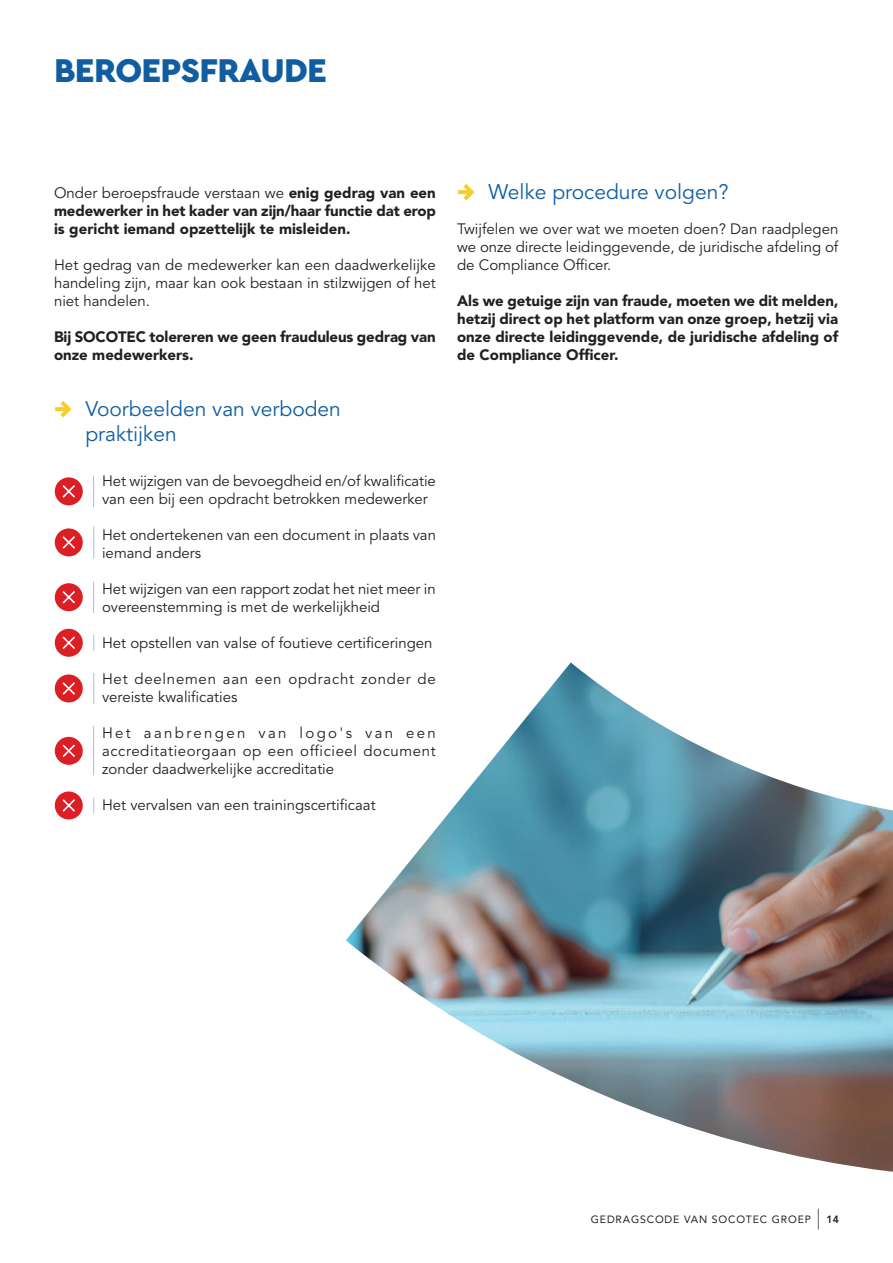
<style>
.page{position:relative;width:893px;height:1263px;background:#fff}
.page>*{position:absolute;margin:0;border:0;box-sizing:border-box;transform-origin:0 0}
.t1{font:900 34.5px "Cera Pro";letter-spacing:-.02em;color:#105ea1}
.t2{font:900 27.3px "Cera Pro";color:#f7cd28}
.t3{font:21px/25.2px "Avenir LT Std";color:#105ea1}
.t4{font:15px/18px "Avenir LT Std";color:#231f20;text-align:justify}
.t5{font:900 15px/18px "Avenir LT Std";color:#231f20;text-align:justify}
.t6{font:15px/18px "Avenir LT Std";letter-spacing:.05em;color:#231f20}
.t7{font:10.5px "Avenir LT Std";letter-spacing:.08em;color:#231f20}
.t8{font:800 10.5px "Avenir LT Std";color:#231f20}
.s1{font-weight:400}
</style>
<div class="page">
<svg style="left:818px;top:1209px;width:1px;height:20px"></svg>
<div style="left:55px;top:477px;width:28px;height:28px;background:#dc1f25;border-radius:50%"></div>
<svg style="left:62px;top:485px;width:13px;height:13px"></svg>
<div style="left:55px;top:528px;width:28px;height:28px;background:#dc1f25;border-radius:50%"></div>
<svg style="left:62px;top:536px;width:13px;height:13px"></svg>
<div style="left:55px;top:583px;width:28px;height:28px;background:#dc1f25;border-radius:50%"></div>
<svg style="left:62px;top:591px;width:13px;height:13px"></svg>
<div style="left:55px;top:629px;width:28px;height:28px;background:#dc1f25;border-radius:50%"></div>
<svg style="left:62px;top:636px;width:13px;height:13px"></svg>
<div style="left:55px;top:674px;width:28px;height:28px;background:#dc1f25;border-radius:50%"></div>
<svg style="left:62px;top:682px;width:13px;height:13px"></svg>
<div style="left:55px;top:791px;width:28px;height:28px;background:#dc1f25;border-radius:50%"></div>
<svg style="left:62px;top:799px;width:13px;height:13px"></svg>
<div style="left:55px;top:737px;width:28px;height:28px;background:#dc1f25;border-radius:50%"></div>
<svg style="left:62px;top:744px;width:13px;height:13px"></svg>
<img style="left:346px;top:662px;width:547px;height:510px">
<hr style="left:93px;top:476px;width:1px;height:31px;background:#afc1cd">
<hr style="left:93px;top:581px;width:1px;height:32px;background:#afc1cd">
<hr style="left:93px;top:673px;width:1px;height:31px;background:#afc1cd">
<hr style="left:93px;top:726px;width:1px;height:49px;background:#afc1cd">
<hr style="left:93px;top:526px;width:1px;height:32px;background:#afc1cd">
<svg style="left:93px;top:635px;width:1px;height:16px"></svg>
<svg style="left:93px;top:797px;width:1px;height:16px"></svg>
<h1 class="t1" style="left:54px;top:47px;width:275px">BEROEPSFRAUDE</h1>
<p class="t5" style="left:54px;top:184px;width:384px"><span class="s1">Onder beroepsfraude verstaan we</span> enig gedrag van een medewerker in het kader van zijn/haar functie dat erop is gericht iemand opzettelijk te misleiden.</p>
<p class="t4" style="left:54px;top:256px;width:383px">Het gedrag van de medewerker kan een daadwerkelijke handeling zijn, maar kan ook bestaan in stilzwijgen of het niet handelen.</p>
<p class="t5" style="left:54px;top:328px;width:383px">Bij SOCOTEC tolereren we geen frauduleus gedrag van onze medewerkers.</p>
<h3 class="t3" style="left:85px;top:397px;width:257px">Voorbeelden van verboden praktijken</h3>
<h2 class="t2" style="left:54px;top:391px;width:19px">→</h2>
<p class="t4" style="left:102px;top:472px;width:335px">Het wijzigen van de bevoegdheid en/of kwalificatie van een bij een opdracht betrokken medewerker</p>
<p class="t4" style="left:102px;top:526px;width:336px">Het ondertekenen van een document in plaats van iemand anders</p>
<p class="t4" style="left:102px;top:580px;width:335px">Het wijzigen van een rapport zodat het niet meer in overeenstemming is met de werkelijkheid</p>
<p class="t4" style="left:102px;top:634px;width:332px">Het opstellen van valse of foutieve certificeringen</p>
<p class="t6" style="left:102px;top:670px;width:335px">Het deelnemen aan een opdracht zonder de vereiste kwalificaties</p>
<p class="t4" style="left:102px;top:724px;width:335px">Het aanbrengen van logo's van een accreditatieorgaan op een officieel document zonder daadwerkelijke accreditatie</p>
<p class="t4" style="left:102px;top:796px;width:275px">Het vervalsen van een trainingscertificaat</p>
<h3 class="t3" style="left:488px;top:179px;width:242px">Welke procedure volgen?</h3>
<h2 class="t2" style="left:457px;top:173px;width:19px">→</h2>
<p class="t4" style="left:457px;top:220px;width:383px">Twijfelen we over wat we moeten doen? Dan raadplegen we onze directe leidinggevende, de juridische afdeling of de Compliance Officer.</p>
<p class="t5" style="left:457px;top:292px;width:383px">Als we getuige zijn van fraude, moeten we dit melden, hetzij direct op het platform van onze groep, hetzij via onze directe leidinggevende, de juridische afdeling of de Compliance Officer.</p>
<p class="t7" style="left:591px;top:1213px;width:222px">GEDRAGSCODE VAN SOCOTEC GROEP</p>
<p class="t8" style="left:826px;top:1213px;width:14px">14</p>
</div>
